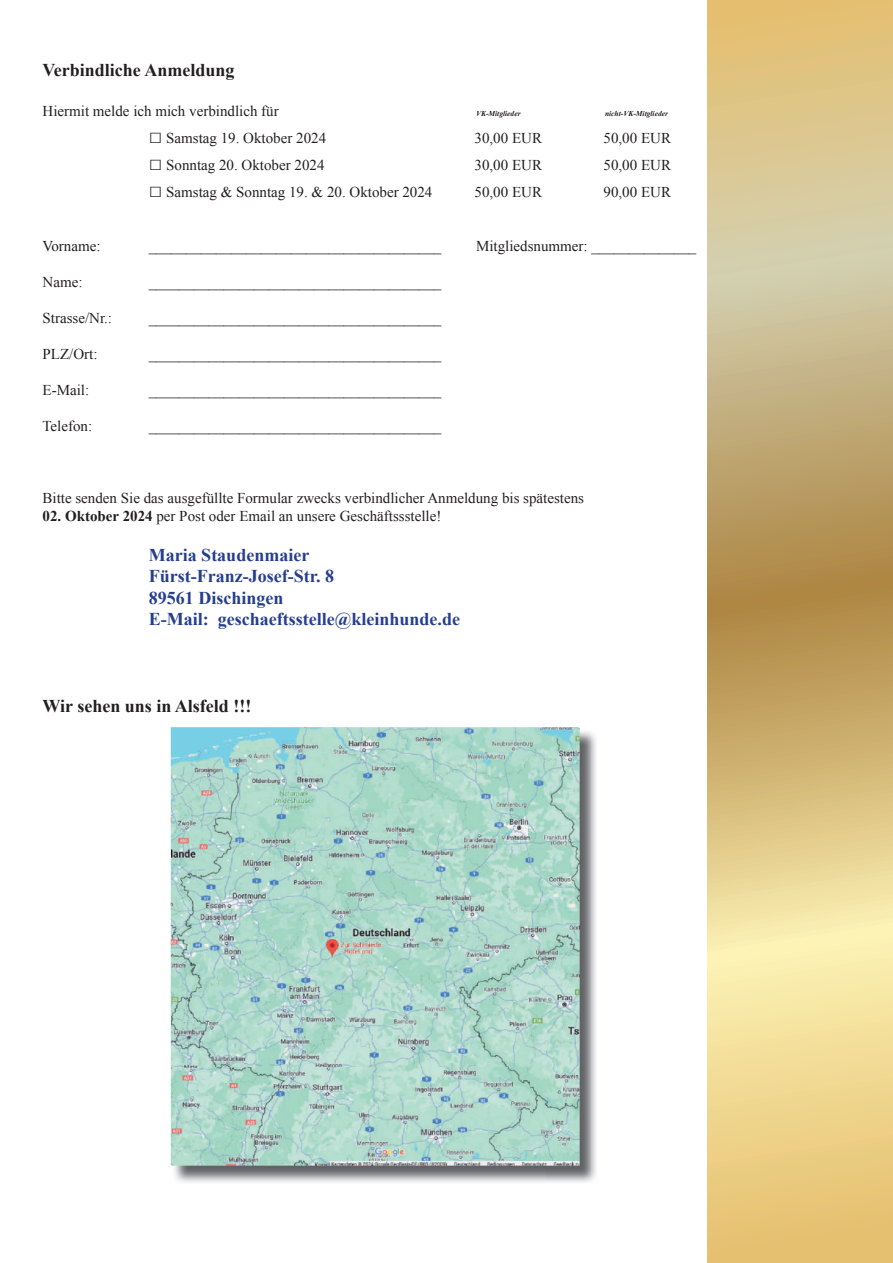
<style>
.page{position:relative;width:893px;height:1263px;background:#fff}
.page>*{position:absolute;margin:0;border:0;box-sizing:border-box;transform-origin:0 0}
.t1{font:700 18px/21.6px "Times New Roman";color:#253f8e}
.t2{font:700 18px "Times New Roman";color:#231f20}
.t3{font:15px "Times New Roman";color:#231f20}
.t4{font:italic 700 7.5px "Times New Roman";color:#231f20}
.s1{font-size:22.5px}
.s2{font-weight:700}
</style>
<div class="page">
<svg style="left:707px;top:0;width:186px;height:1263px;background:#d7bf82"></svg>
<img style="left:545px;top:729px;width:51px;height:454px">
<img style="left:172px;top:1165px;width:373px;height:18px">
<img style="left:172px;top:728px;width:407px;height:437px">
<p class="t2" style="left:43px;top:64px;width:193px">Verbindliche Anmeldung</p>
<p class="t3" style="left:43px;top:101px;width:238px">Hiermit melde ich mich verbindlich für</p>
<p class="t4" style="left:476px;top:111px;width:46px">VK-Mitglieder</p>
<p class="t4" style="left:605px;top:111px;width:64px">nicht-VK-Mitglieder</p>
<p class="t3" style="left:149px;top:128px;width:179px"><span class="s1">□</span> Samstag 19. Oktober 2024</p>
<p class="t3" style="left:475px;top:128px;width:69px">30,00 EUR</p>
<p class="t3" style="left:604px;top:128px;width:69px">50,00 EUR</p>
<p class="t3" style="left:149px;top:155px;width:177px"><span class="s1">□</span> Sonntag 20. Oktober 2024</p>
<p class="t3" style="left:475px;top:155px;width:69px">30,00 EUR</p>
<p class="t3" style="left:604px;top:155px;width:69px">50,00 EUR</p>
<p class="t3" style="left:149px;top:182px;width:285px"><span class="s1">□</span> Samstag &amp; Sonntag 19. &amp; 20. Oktober 2024</p>
<p class="t3" style="left:475px;top:182px;width:69px">50,00 EUR</p>
<p class="t3" style="left:604px;top:182px;width:69px">90,00 EUR</p>
<p class="t3" style="left:43px;top:236px;width:60px">Vorname:</p>
<p class="t3" style="left:43px;top:272px;width:41px">Name:</p>
<p class="t3" style="left:43px;top:308px;width:71px">Strasse/Nr.:</p>
<p class="t3" style="left:43px;top:344px;width:57px">PLZ/Ort:</p>
<p class="t3" style="left:43px;top:380px;width:48px">E-Mail:</p>
<p class="t3" style="left:43px;top:416px;width:51px">Telefon:</p>
<p class="t3" style="left:149px;top:236px;width:294px">_______________________________________</p>
<p class="t3" style="left:149px;top:272px;width:294px">_______________________________________</p>
<p class="t3" style="left:149px;top:308px;width:294px">_______________________________________</p>
<p class="t3" style="left:149px;top:344px;width:294px">_______________________________________</p>
<p class="t3" style="left:149px;top:380px;width:294px">_______________________________________</p>
<p class="t3" style="left:149px;top:416px;width:294px">_______________________________________</p>
<p class="t3" style="left:476px;top:236px;width:222px">Mitgliedsnummer: ______________</p>
<p class="t3" style="left:43px;top:488px;width:543px">Bitte senden Sie das ausgefüllte Formular zwecks verbindlicher Anmeldung bis spätestens</p>
<p class="t3" style="left:43px;top:506px;width:400px"><span class="s2">02. Oktober 2024</span> per Post oder Email an unsere Geschäftssstelle!</p>
<p class="t1" style="left:149px;top:546px;width:313px">Maria Staudenmaier<br>Fürst-Franz-Josef-Str. 8<br>89561 Dischingen<br>E-Mail: geschaeftsstelle@kleinhunde.de</p>
<p class="t2" style="left:43px;top:700px;width:210px">Wir sehen uns in Alsfeld !!!</p>
</div>
